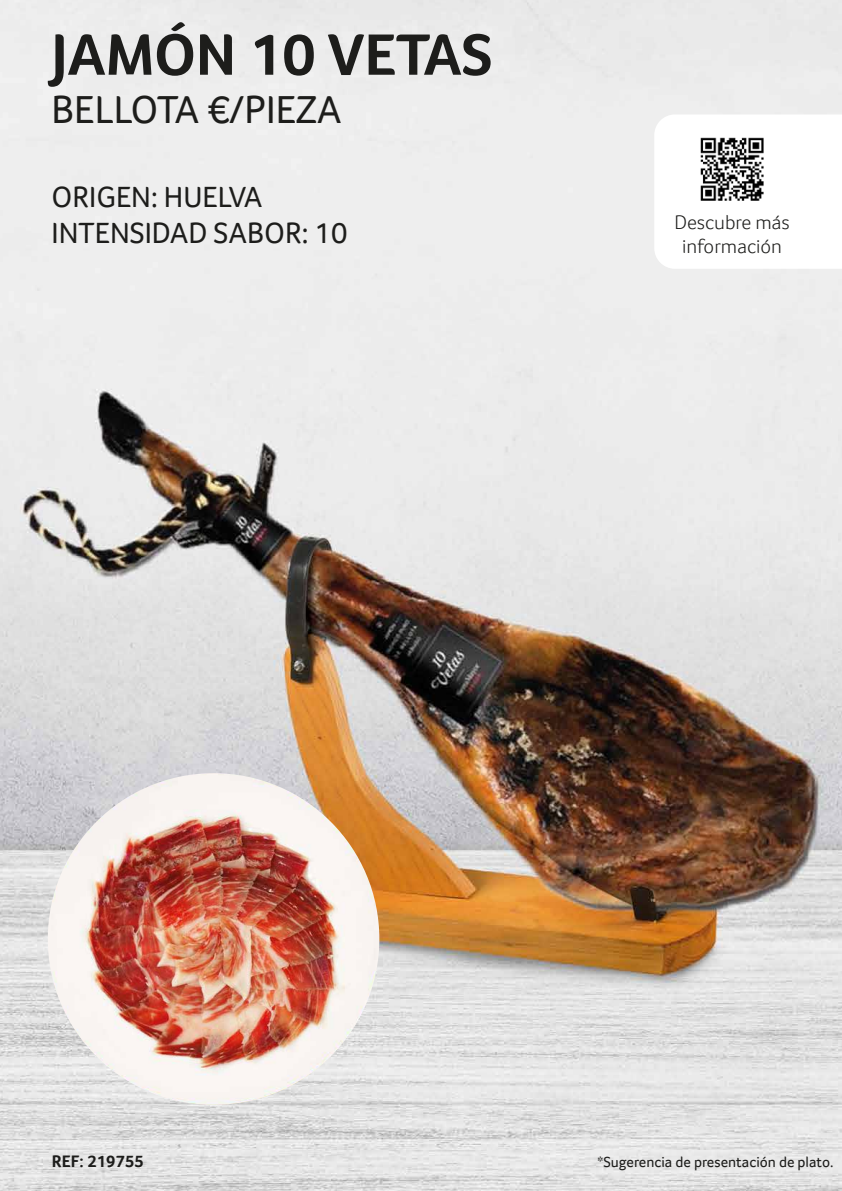
<style>
.page{position:relative;width:842px;height:1191px;background:#fff}
.page>*{position:absolute;margin:0;border:0;box-sizing:border-box;transform-origin:0 0}
.t1{font:700 60px "Transgourmet";color:#1d1d1b}
.t2{font:40px "Transgourmet";color:#1d1d1b}
.t3{font:30px/36px "Transgourmet";color:#1d1d1b}
.t4{font:300 20px/24px "Transgourmet";color:#1d1d1b;text-align:center}
.t5{font:700 17.1px "Transgourmet";color:#1d1d1b}
.t6{font:15px "Transgourmet";color:#1d1d1b}
</style>
<div class="page">
<img style="left:0;top:0;width:842px;height:1191px">
<img style="left:48px;top:773px;width:331px;height:331px;border-radius:166px">
<svg style="left:654px;top:114px;width:188px;height:155px"></svg>
<img style="left:693px;top:130px;width:78px;height:78px">
<h1 class="t1" style="left:52px;top:19px;width:443px">JAMÓN 10 VETAS</h1>
<h2 class="t2" style="left:52px;top:86px;width:292px">BELLOTA €/PIEZA</h2>
<h3 class="t3" style="left:52px;top:178px;width:297px">ORIGEN: HUELVA<br>INTENSIDAD SABOR: 10</h3>
<h3 class="t4" style="left:675px;top:210px;width:117px">Descubre más información</h3>
<p class="t5" style="left:52px;top:1151px;width:93px">REF: 219755</p>
<p class="t6" style="left:597px;top:1153px;width:237px">*Sugerencia de presentación de plato.</p>
</div>
